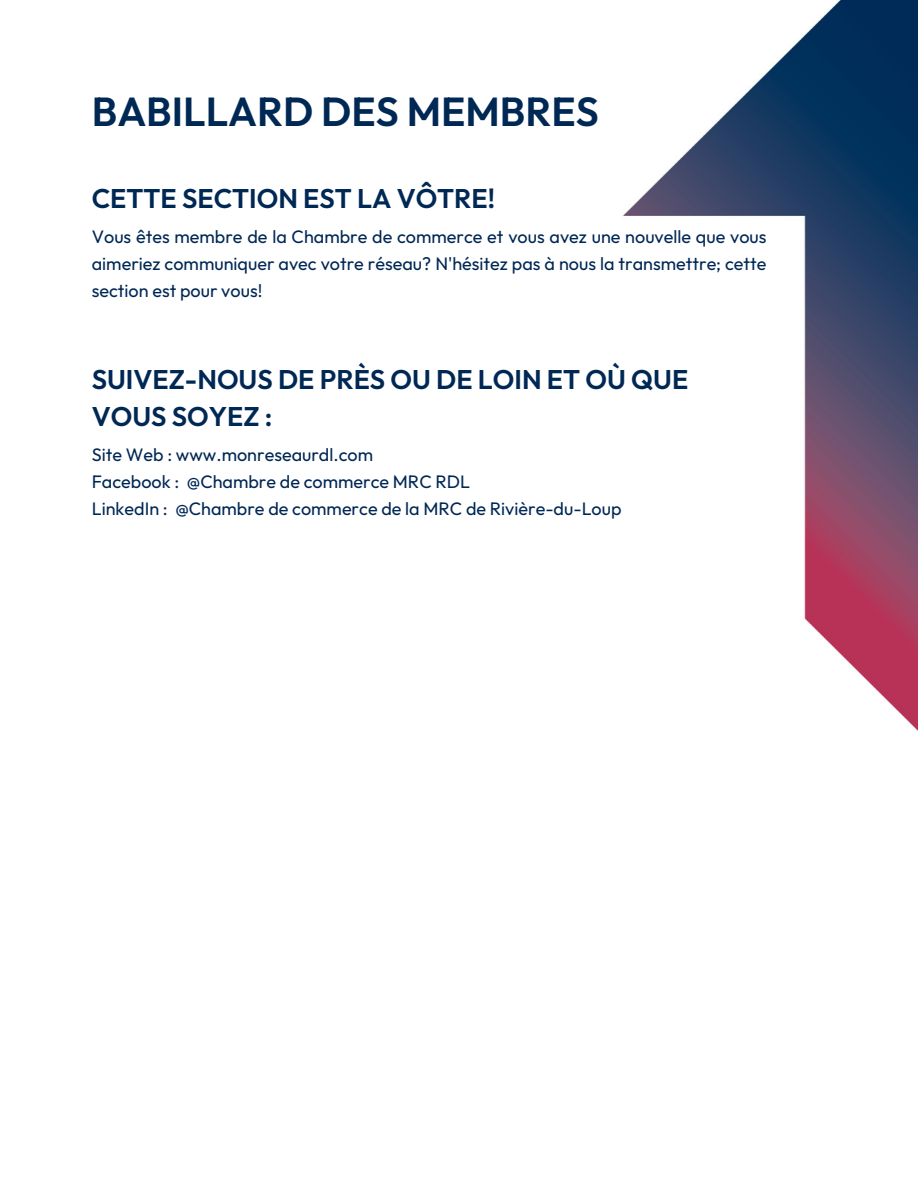
<style>
.page{position:relative;width:918px;height:1188px;background:#fff}
.page>*{position:absolute;margin:0;border:0;box-sizing:border-box;transform-origin:0 0}
.t1{font:600 40.5px "Outfit";color:#002855}
.t2{font:600 27px/37.2px "Outfit";color:#002855}
.t3{font:18px/27px "Outfit";color:#002855}
</style>
<div class="page">
<img style="left:623px;top:0;width:295px;height:731px">
<h1 class="t1" style="left:92px;top:85px;width:508px">BABILLARD DES MEMBRES</h1>
<h2 class="t2" style="left:92px;top:180px;width:405px">CETTE SECTION EST LA VÔTRE!</h2>
<p class="t3" style="left:92px;top:223px;width:676px;text-align:justify">Vous êtes membre de la Chambre de commerce et vous avez une nouvelle que vous aimeriez communiquer avec votre réseau? N'hésitez pas à nous la transmettre; cette section est pour vous!</p>
<h2 class="t2" style="left:92px;top:360px;width:598px">SUIVEZ-NOUS DE PRÈS OU DE LOIN ET OÙ QUE<br>VOUS SOYEZ :</h2>
<p class="t3" style="left:92px;top:440px;width:531px">Site Web : www.monreseaurdl.com<br>Facebook : @Chambre de commerce MRC RDL<br>LinkedIn : @Chambre de commerce de la MRC de Rivière-du-Loup</p>
</div>
